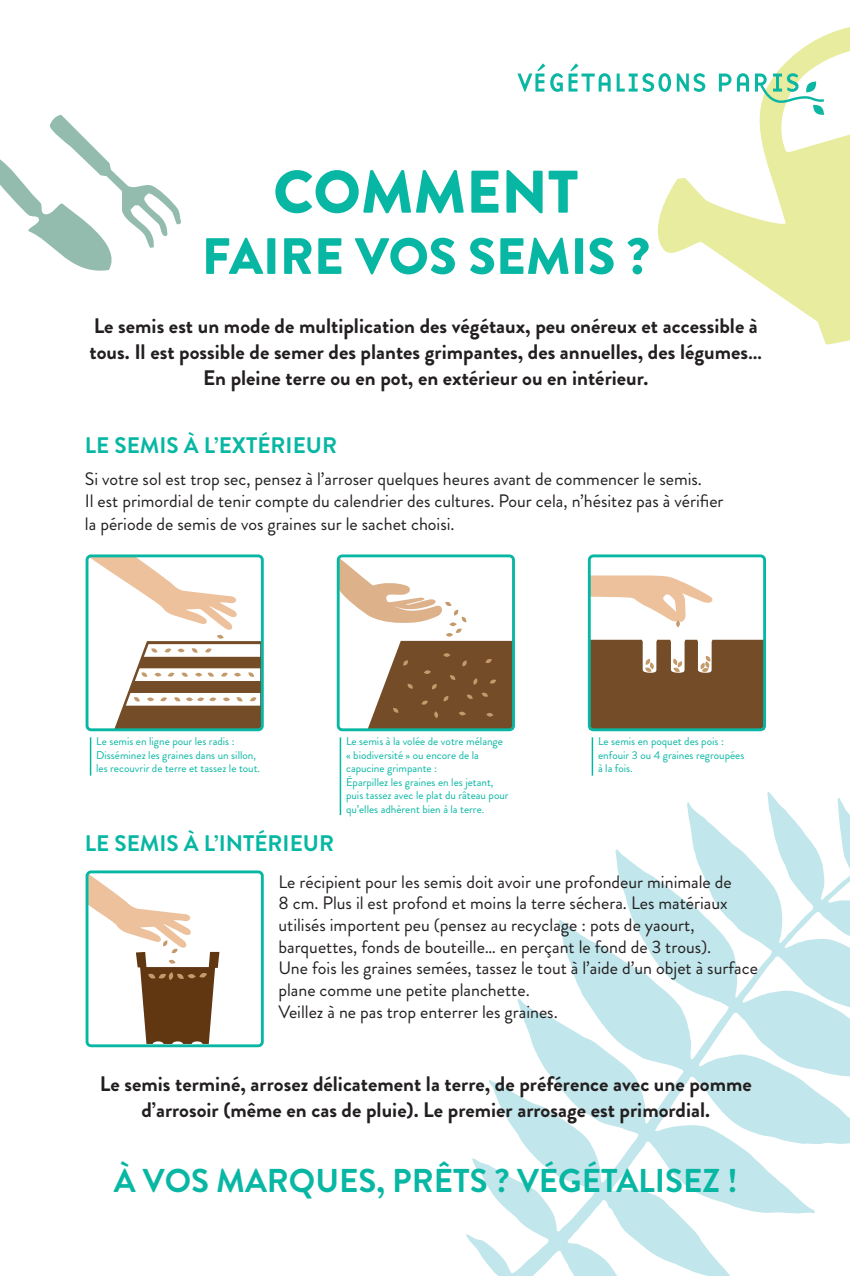
<style>
.page{position:relative;width:850px;height:1276px;background:#fff}
.page>*{position:absolute;margin:0;border:0;box-sizing:border-box;transform-origin:0 0}
.t1{font:900 60px "Brandon Grotesque";color:#08b7a3}
.t2{font:900 51px "Brandon Grotesque";color:#08b7a3}
.t3{font:700 33px "Brandon Grotesque";color:#08b7a3}
.t4{font:700 22.5px "Brandon Grotesque";color:#08b7a3}
.t5{font:700 21px/25.8px "Brandon Grotesque";color:#231f20;text-align:center}
.t6{font:18px/21.8px "Brandon Grotesque";color:#231f20}
.t7{font:11.25px/13.5px "Brandon Grotesque";color:#08b7a3}
</style>
<div class="page">
<svg style="left:0;top:115px;width:181px;height:156px"></svg>
<svg style="left:657px;top:27px;width:193px;height:317px"></svg>
<svg style="left:466px;top:792px;width:384px;height:484px"></svg>
<svg style="left:90px;top:875px;width:129px;height:168px"></svg>
<div style="left:86px;top:870px;width:178px;height:177px;border:3px solid #08b7a3;border-radius:4px"></div>
<svg style="left:91px;top:558px;width:169px;height:169px"></svg>
<div style="left:86px;top:554px;width:178px;height:177px;border:3px solid #08b7a3;border-radius:4px"></div>
<svg style="left:341px;top:559px;width:170px;height:168px"></svg>
<div style="left:337px;top:554px;width:178px;height:177px;border:3px solid #08b7a3;border-radius:4px"></div>
<svg style="left:592px;top:640px;width:170px;height:87px"></svg>
<svg style="left:592px;top:575px;width:120px;height:52px"></svg>
<div style="left:588px;top:554px;width:178px;height:177px;border:3px solid #08b7a3;border-radius:4px"></div>
<hr style="left:90px;top:737px;width:1px;height:38px;background:#08b7a3">
<hr style="left:340px;top:737px;width:1px;height:78px;background:#08b7a3">
<hr style="left:592px;top:737px;width:1px;height:38px;background:#08b7a3">
<svg style="left:517px;top:63px;width:94px;height:29px"></svg>
<svg style="left:617px;top:73px;width:54px;height:19px"></svg>
<svg style="left:677px;top:73px;width:28px;height:19px"></svg>
<svg style="left:719px;top:74px;width:12px;height:18px"></svg>
<svg style="left:737px;top:73px;width:12px;height:19px"></svg>
<svg style="left:755px;top:73px;width:69px;height:42px"></svg>
<h1 class="t1" style="left:273px;top:149px;width:307px">COMMENT</h1>
<h2 class="t2" style="left:202px;top:220px;width:449px">FAIRE VOS SEMIS ?</h2>
<p class="t5" style="left:89px;top:313px;width:674px">Le semis est un mode de multiplication des végétaux, peu onéreux et accessible à tous. Il est possible de semer des plantes grimpantes, des annuelles, des légumes…<br>En pleine terre ou en pot, en extérieur ou en intérieur.</p>
<p class="t4" style="left:85px;top:430px;width:254px">LE SEMIS À L’EXTÉRIEUR</p>
<p class="t6" style="left:85px;top:468px;width:640px;line-height:22px">Si votre sol est trop sec, pensez à l’arroser quelques heures avant de commencer le semis.<br>Il est primordial de tenir compte du calendrier des cultures. Pour cela, n’hésitez pas à vérifier la période de semis de vos graines sur le sachet choisi.</p>
<p class="t7" style="left:96px;top:735px;width:165px">Le semis en ligne pour les radis :<br>Disséminez les graines dans un sillon, les recouvrir de terre et tassez le tout.</p>
<p class="t7" style="left:346px;top:735px;width:164px">Le semis à la volée de votre mélange « biodiversité » ou encore de la capucine grimpante :<br>Éparpillez les graines en les jetant, puis tassez avec le plat du râteau pour qu’elles adhèrent bien à la terre.</p>
<p class="t7" style="left:598px;top:735px;width:148px">Le semis en poquet des pois : enfouir 3 ou 4 graines regroupées à la fois.</p>
<p class="t4" style="left:85px;top:827px;width:251px">LE SEMIS À L’INTÉRIEUR</p>
<p class="t6" style="left:278px;top:871px;width:481px">Le récipient pour les semis doit avoir une profondeur minimale de<br>8 cm. Plus il est profond et moins la terre séchera. Les matériaux utilisés importent peu (pensez au recyclage : pots de yaourt, barquettes, fonds de bouteille… en perçant le fond de 3 trous).<br>Une fois les graines semées, tassez le tout à l’aide d’un objet à surface plane comme une petite planchette.<br>Veillez à ne pas trop enterrer les graines.</p>
<p class="t5" style="left:100px;top:1071px;width:653px">Le semis terminé, arrosez délicatement la terre, de préférence avec une pomme d’arrosoir (même en cas de pluie). Le premier arrosage est primordial.</p>
<h3 class="t3" style="left:114px;top:1157px;width:625px">À VOS MARQUES, PRÊTS ? VÉGÉTALISEZ !</h3>
</div>
